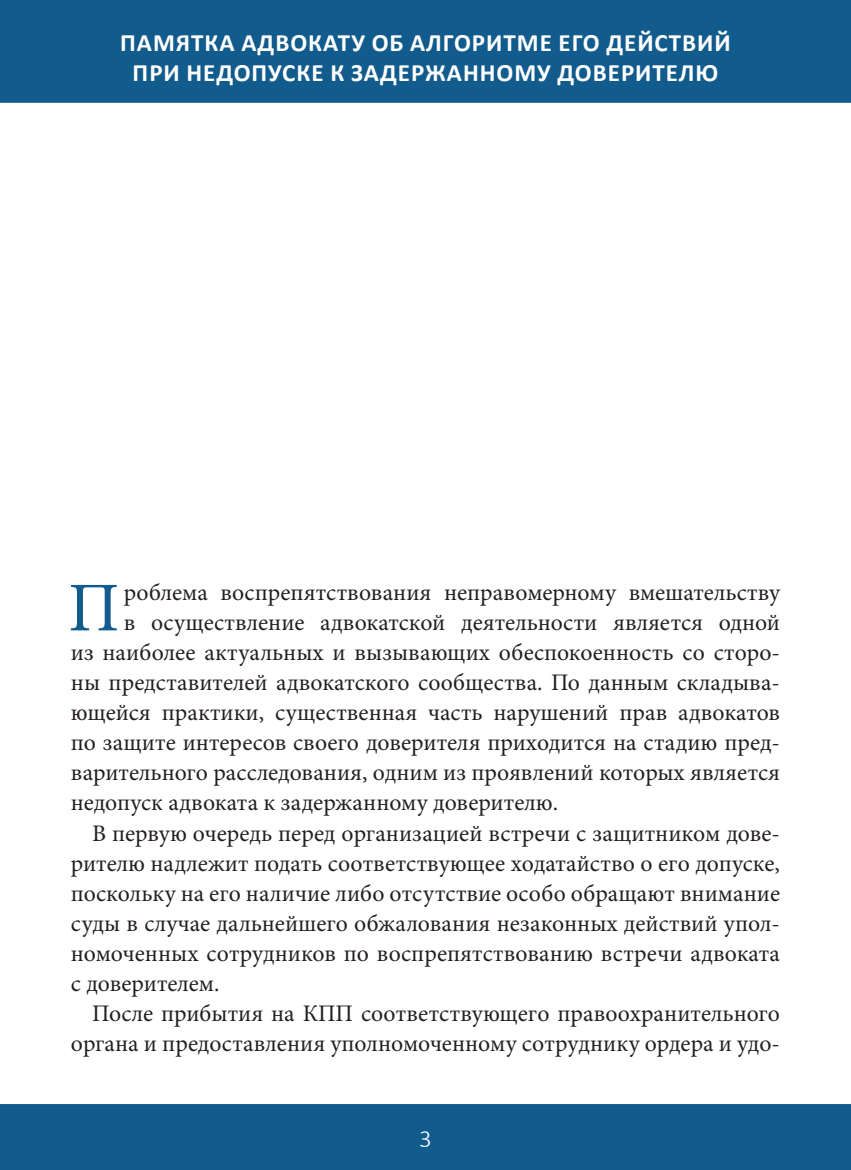
<style>
.page{position:relative;width:851px;height:1170px;background:#fff}
.page>*{position:absolute;margin:0;border:0;box-sizing:border-box;transform-origin:0 0}
.text_Bukva{font:70px "Minion Pro";color:#115b8d}
.t1{font:700 25px/30px "Calibri";letter-spacing:.04em;color:#fff;text-align:center}
.t2{font:300 25px "Calibri";color:#fff}
.text_Bukva-2{font:23.75px "Minion Pro";color:#231f20}
.text{font:23.75px/30px "Minion Pro";color:#231f20;text-align:justify}
</style>
<div class="page">
<div style="left:0;top:0;width:850px;height:103px;background:#115b8d;border:2px solid #115b8d"></div>
<div style="left:0;top:1103px;width:850px;height:66px;background:#115b8d;border:2px solid #115b8d"></div>
<p class="t1" style="left:120px;top:27px;width:612px">ПАМЯТКА АДВОКАТУ ОБ АЛГОРИТМЕ ЕГО ДЕЙСТВИЙ<br>ПРИ НЕДОПУСКЕ К ЗАДЕРЖАННОМУ ДОВЕРИТЕЛЮ</p>
<p class="text_Bukva" style="left:68px;top:561px;width:53px">П</p>
<p class="text_Bukva-2" style="left:124px;top:577px;width:657px">роблема воспрепятствования неправомерному вмешательству</p>
<p class="text_Bukva-2" style="left:124px;top:607px;width:657px">в осуществление адвокатской деятельности является одной</p>
<p class="text_Bukva-2" style="left:71px;top:637px;width:710px">из наиболее актуальных и вызывающих обеспокоенность со сторо-</p>
<p class="text_Bukva-2" style="left:71px;top:667px;width:710px">ны представителей адвокатского сообщества. По данным складыва-</p>
<p class="text_Bukva-2" style="left:71px;top:697px;width:710px">ющейся практики, существенная часть нарушений прав адвокатов</p>
<p class="text_Bukva-2" style="left:71px;top:727px;width:710px">по защите интересов своего доверителя приходится на стадию пред-</p>
<p class="text_Bukva-2" style="left:71px;top:757px;width:710px">варительного расследования, одним из проявлений которых является</p>
<p class="text_Bukva-2" style="left:71px;top:787px;width:488px">недопуск адвоката к задержанному доверителю.</p>
<p class="text" style="left:71px;top:818px;width:710px;text-indent:21px">В первую очередь перед организацией встречи с защитником дове&shy;рителю надлежит подать соответствующее ходатайство о его допуске, поскольку на его наличие либо отсутствие особо обращают внимание суды в случае дальнейшего обжалования незаконных действий упол&shy;номоченных сотрудников по воспрепятствованию встречи адвоката с доверителем.</p>
<p class="text" style="left:71px;top:998px;width:710px;text-align:right">После прибытия на КПП соответствующего правоохранительного органа и предоставления уполномоченному сотруднику ордера и удо-</p>
<p class="t2" style="left:419px;top:1123px;width:14px">3</p>
</div>
